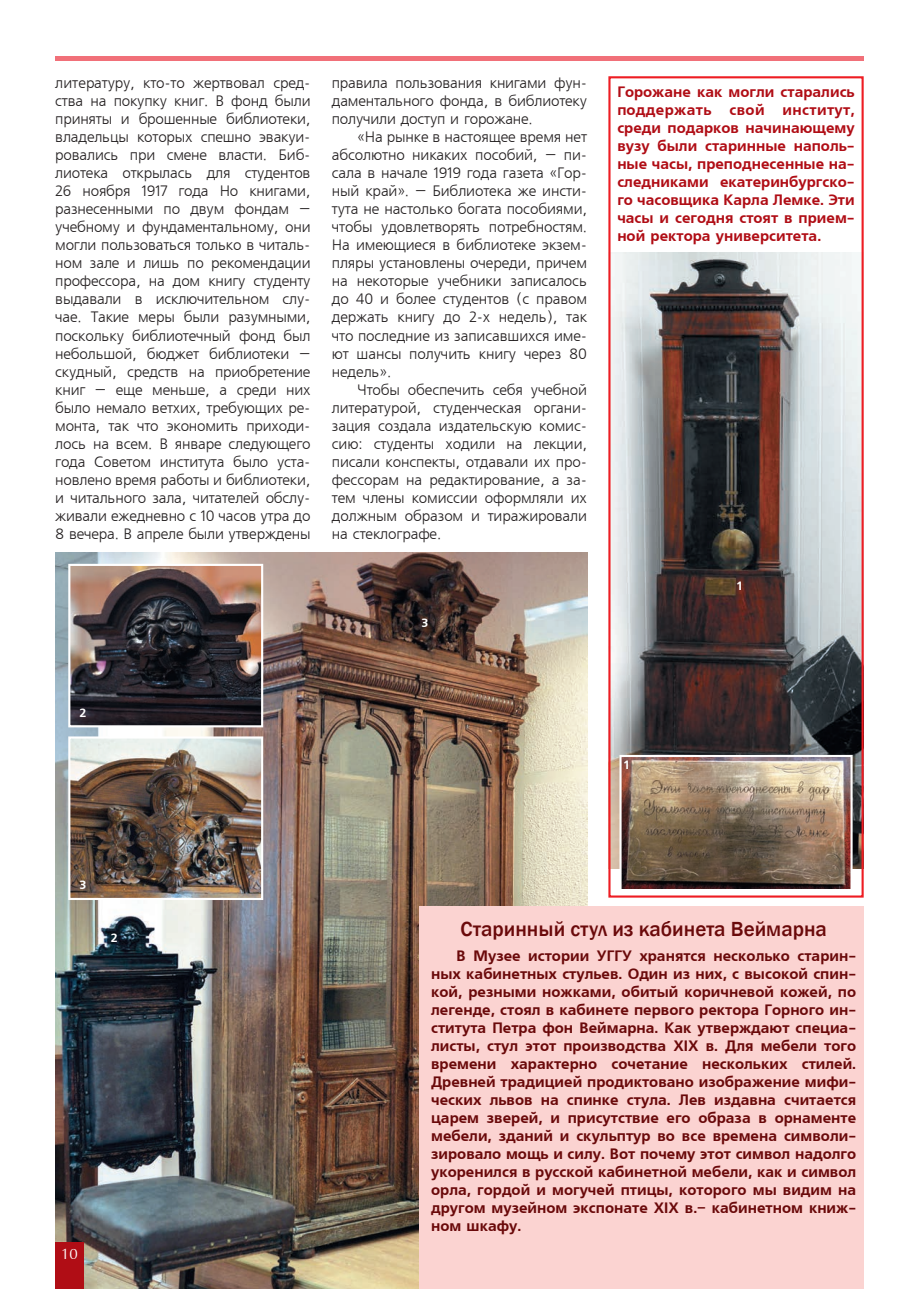
<style>
.page{position:relative;width:919px;height:1289px;background:#fff}
.page>*{position:absolute;margin:0;border:0;box-sizing:border-box;transform-origin:0 0}
.t1{font:500 21px "Franklin Gothic";color:#6a090a}
.t2{font:15px/18px "Free Set CTT";letter-spacing:-.015em;color:#231f20;text-align:justify}
.t3{font:15px/18px "AXP Free Set C Bold";color:#6a090a;text-align:justify}
.t4{font:15px/18px "AXP Free Set C Bold";color:#b00d15;text-align:justify}
.t5{font:15px "AG Opus";color:#fff}
.t6{font:12px "AXP Free Set C Bold";color:#fff}
</style>
<div class="page">
<hr style="left:55px;top:56px;width:808px;height:4px;background:#f17079">
<img style="left:611px;top:252px;width:249px;height:616px">
<img style="left:622px;top:758px;width:227px;height:130px">
<div style="left:619px;top:755px;width:233px;height:136px;border:2px solid #fff"></div>
<div style="left:608px;top:76px;width:255px;height:821px;border:2px solid #ee1d23"></div>
<img style="left:55px;top:553px;width:532px;height:735px">
<img style="left:71px;top:739px;width:189px;height:158px">
<div style="left:68px;top:736px;width:195px;height:164px;border:2px solid #fff"></div>
<img style="left:71px;top:567px;width:189px;height:157px">
<div style="left:68px;top:564px;width:195px;height:163px;border:2px solid #fff"></div>
<div style="left:55px;top:1242px;width:28px;height:46px;background:#b00d15"></div>
<div style="left:419px;top:906px;width:444px;height:382px;background:#fbd3d1"></div>
<p class="t2" style="left:332px;top:75px;width:257px">правила пользования книгами фун&shy;даментального фонда, в библиотеку получили доступ и горожане.</p>
<p class="t2" style="left:332px;top:129px;width:257px;text-indent:26px">«На рынке в настоящее время нет абсолютно никаких пособий, – пи&shy;сала в начале 1919 года газета «Гор&shy;ный край». – Библиотека же инсти&shy;тута не настолько богата пособиями, чтобы удовлетворять потребностям.<br>На имеющиеся в библиотеке экзем&shy;пляры установлены очереди, причем на некоторые учебники записалось до 40 и более студентов (с правом держать книгу до 2-х недель), так что последние из записавшихся име&shy;ют шансы получить книгу через 80 недель».</p>
<p class="t2" style="left:332px;top:381px;width:257px;text-indent:26px">Чтобы обеспечить себя учебной литературой, студенческая органи&shy;зация создала издательскую комис&shy;сию: студенты ходили на лекции, писали конспекты, отдавали их про&shy;фессорам на редактирование, а за&shy;тем члены комиссии оформляли их должным образом и тиражировали на стеклографе.</p>
<p class="t2" style="left:55px;top:75px;width:257px">литературу, кто-то жертвовал сред&shy;ства на покупку книг. В фонд были приняты и брошенные библиотеки, владельцы которых спешно эвакуи&shy;ровались при смене власти. Биб&shy;лиотека открылась для студентов 26 ноября 1917 года Но книгами, разнесенными по двум фондам – учебному и фундаментальному, они могли пользоваться только в читаль&shy;ном зале и лишь по рекомендации профессора, на дом книгу студенту выдавали в исключительном слу&shy;чае. Такие меры были разумными, поскольку библиотечный фонд был небольшой, бюджет библиотеки – скудный, средств на приобретение книг – еще меньше, а среди них было немало ветхих, требующих ре&shy;монта, так что экономить приходи&shy;лось на всем. В январе следующего года Советом института было уста&shy;новлено время работы и библиотеки, и читального зала, читателей обслу&shy;живали ежедневно с 10 часов утра до 8 вечера. В апреле были утверждены</p>
<p class="t4" style="left:617px;top:83px;width:239px">Горожане как могли старались поддержать свой институт, среди подарков начинающему вузу были старинные наполь&shy;ные часы, преподнесенные на&shy;следниками екатеринбургско&shy;го часовщика Карла Лемке. Эти часы и сегодня стоят в прием&shy;ной ректора университета.</p>
<p class="t6" style="left:79px;top:706px;width:8px">2</p>
<p class="t6" style="left:79px;top:878px;width:8px">3</p>
<p class="t6" style="left:111px;top:931px;width:8px">2</p>
<p class="t5" style="left:61px;top:1246px;width:18px">10</p>
<p class="t6" style="left:421px;top:615px;width:8px">3</p>
<p class="t6" style="left:624px;top:758px;width:7px">1</p>
<p class="t6" style="left:736px;top:578px;width:7px">1</p>
<h1 class="t1" style="left:460px;top:916px;width:368px">Старинный стул из кабинета Веймарна</h1>
<p class="t3" style="left:431px;top:947px;width:426px;text-indent:26px">В Музее истории УГГУ хранятся несколько старин&shy;ных кабинетных стульев. Один из них, с высокой спин&shy;кой, резными ножками, обитый коричневой кожей, по легенде, стоял в кабинете первого ректора Горного ин&shy;ститута Петра фон Веймарна. Как утверждают специа&shy;листы, стул этот производства XIX в. Для мебели того времени характерно сочетание нескольких стилей.<br>Древней традицией продиктовано изображение мифи&shy;ческих львов на спинке стула. Лев издавна считается царем зверей, и присутствие его образа в орнаменте мебели, зданий и скульптур во все времена символи&shy;зировало мощь и силу. Вот почему этот символ надолго укоренился в русской кабинетной мебели, как и символ орла, гордой и могучей птицы, которого мы видим на другом музейном экспонате XIX в.– кабинетном книж&shy;ном шкафу.</p>
</div>
